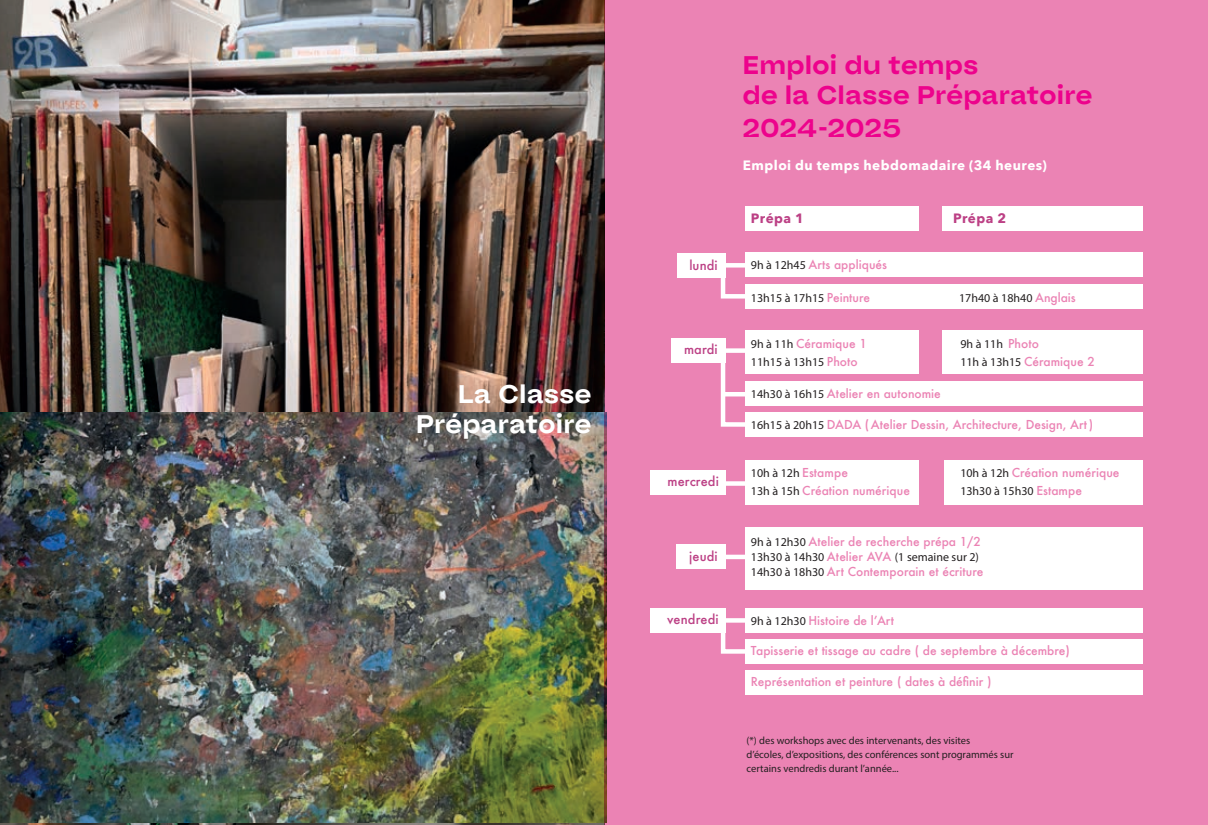
<style>
.page{position:relative;width:1208px;height:825px;background:#fff}
.page>*{position:absolute;margin:0;border:0;box-sizing:border-box;transform-origin:0 0}
.t1{font:700 expanded 25.5px/30px "Bauziet";letter-spacing:.02em;color:#ed028c}
.t2{font:700 expanded 25.5px/30px "Bauziet";letter-spacing:.02em;color:#fff;text-align:right}
.t3{font:700 13.5px "Avenir Next";letter-spacing:.035em;color:#fff}
.t4{font:700 13.5px "Avenir Next";letter-spacing:.035em;color:#bc4085}
.t5{font:500 12.75px "Futura";letter-spacing:.01em;color:#bc4085}
.t6{font:500 12px "Futura";color:#eb83b4}
.t7{font:12px "Myriad Pro";color:#231f20}
.t8{font:10.5px/14.2px "Myriad Pro";color:#231f20}
.s1{font-family:"Myriad Pro";font-weight:400;color:#231f20}
.s2{font-family:"Futura";font-weight:500;color:#eb83b4}
</style>
<div class="page">
<img style="left:0;top:0;width:604px;height:825px">
<img style="left:0;top:412px;width:604px;height:411px">
<div style="left:604px;top:0;width:604px;height:825px;background:#eb83b4"></div>
<div style="left:745px;top:206px;width:173px;height:25px;background:#fff"></div>
<div style="left:677px;top:253px;width:48px;height:24px;background:#fff"></div>
<div style="left:671px;top:338px;width:54px;height:25px;background:#fff"></div>
<div style="left:649px;top:470px;width:76px;height:25px;background:#fff"></div>
<div style="left:676px;top:545px;width:49px;height:24px;background:#fff"></div>
<div style="left:649px;top:608px;width:76px;height:24px;background:#fff"></div>
<div style="left:745px;top:284px;width:397px;height:25px;background:#fff"></div>
<div style="left:745px;top:253px;width:397px;height:24px;background:#fff"></div>
<div style="left:745px;top:381px;width:397px;height:24px;background:#fff"></div>
<div style="left:745px;top:412px;width:397px;height:25px;background:#fff"></div>
<div style="left:745px;top:330px;width:174px;height:44px;background:#fff"></div>
<div style="left:942px;top:330px;width:200px;height:44px;background:#fff"></div>
<div style="left:745px;top:608px;width:397px;height:24px;background:#fff"></div>
<div style="left:745px;top:639px;width:397px;height:24px;background:#fff"></div>
<div style="left:745px;top:670px;width:397px;height:24px;background:#fff"></div>
<div style="left:745px;top:527px;width:397px;height:62px;background:#fff"></div>
<div style="left:745px;top:461px;width:173px;height:44px;background:#fff"></div>
<div style="left:942px;top:206px;width:200px;height:25px;background:#fff"></div>
<div style="left:944px;top:461px;width:198px;height:44px;background:#fff"></div>
<div style="left:723px;top:618px;width:24px;height:5px;background:#fff"></div>
<hr style="left:723px;top:555px;width:24px;height:4px;background:#fff">
<div style="left:723px;top:481px;width:24px;height:5px;background:#fff"></div>
<svg style="left:720px;top:355px;width:31px;height:72px"></svg>
<svg style="left:718px;top:268px;width:27px;height:31px"></svg>
<div style="left:723px;top:348px;width:24px;height:5px;background:#fff"></div>
<hr style="left:723px;top:392px;width:24px;height:4px;background:#fff">
<div style="left:723px;top:263px;width:24px;height:5px;background:#fff"></div>
<svg style="left:718px;top:628px;width:33px;height:26px"></svg>
<h1 class="t2" style="left:416px;top:379px;width:176px">La Classe<br>Préparatoire</h1>
<p class="t5" style="left:689px;top:256px;width:30px">lundi</p>
<p class="t5" style="left:684px;top:341px;width:35px">mardi</p>
<p class="t5" style="left:667px;top:473px;width:53px">mercredi</p>
<p class="t5" style="left:689px;top:547px;width:30px">jeudi</p>
<p class="t5" style="left:667px;top:611px;width:53px">vendredi</p>
<h1 class="t1" style="left:743px;top:49px;width:351px">Emploi du temps<br>de la Classe Préparatoire</h1>
<h1 class="t1" style="left:743px;top:112px;width:160px">2024-2025</h1>
<p class="t3" style="left:743px;top:154px;width:305px">Emploi du temps hebdomadaire (34 heures)</p>
<p class="t4" style="left:751px;top:207px;width:54px">Prépa 1</p>
<p class="t4" style="left:953px;top:207px;width:54px">Prépa 2</p>
<p class="t6" style="left:751px;top:257px;width:138px"><span class="s1">9h à 12h45</span> Arts appliqués</p>
<p class="t7" style="left:751px;top:290px;width:121px">13h15 à 17h15 <span class="s2">Peinture</span></p>
<p class="t7" style="left:959px;top:290px;width:118px">17h40 à 18h40 <span class="s2">Anglais</span></p>
<p class="t6" style="left:751px;top:335px;width:117px"><span class="s1">9h à 11h</span> Céramique 1</p>
<p class="t7" style="left:751px;top:355px;width:108px">11h15 à 13h15 <span class="s2">Photo</span></p>
<p class="t7" style="left:960px;top:337px;width:80px">9h à 11h <span class="s2">Photo</span></p>
<p class="t6" style="left:960px;top:353px;width:136px"><span class="s1">11h à 13h15</span> Céramique 2</p>
<p class="t6" style="left:751px;top:385px;width:191px"><span class="s1">14h30 à 16h15</span> Atelier en autonomie</p>
<p class="t6" style="left:751px;top:416px;width:344px"><span class="s1">16h15 à 20h15</span> DADA (Atelier Dessin, Architecture, Design, Art)</p>
<p class="t7" style="left:751px;top:466px;width:99px">10h à 12h <span class="s2">Estampe</span></p>
<p class="t6" style="left:751px;top:483px;width:161px"><span class="s1">13h à 15h</span> Création numérique</p>
<p class="t6" style="left:960px;top:465px;width:161px"><span class="s1">10h à 12h</span> Création numérique</p>
<p class="t7" style="left:960px;top:484px;width:123px">13h30 à 15h30 <span class="s2">Estampe</span></p>
<p class="t6" style="left:751px;top:534px;width:231px"><span class="s1">9h à 12h30</span> Atelier de recherche prépa 1/2</p>
<p class="t7" style="left:751px;top:550px;width:230px">13h30 à 14h30 <span class="s2">Atelier AVA</span> (1 semaine sur 2)</p>
<p class="t6" style="left:751px;top:564px;width:234px"><span class="s1">14h30 à 18h30</span> Art Contemporain et écriture</p>
<p class="t6" style="left:751px;top:612px;width:145px"><span class="s1">9h à 12h30</span> Histoire de l’Art</p>
<p class="t6" style="left:751px;top:642px;width:320px">Tapisserie et tissage au cadre ( de septembre à décembre)</p>
<p class="t6" style="left:751px;top:673px;width:242px">Représentation et peinture ( dates à définir )</p>
<p class="t8" style="left:746px;top:733px;width:268px">(*) des workshops avec des intervenants, des visites<br>d’écoles, d’expositions, des conférences sont programmés sur certains vendredis durant l’année...</p>
</div>
